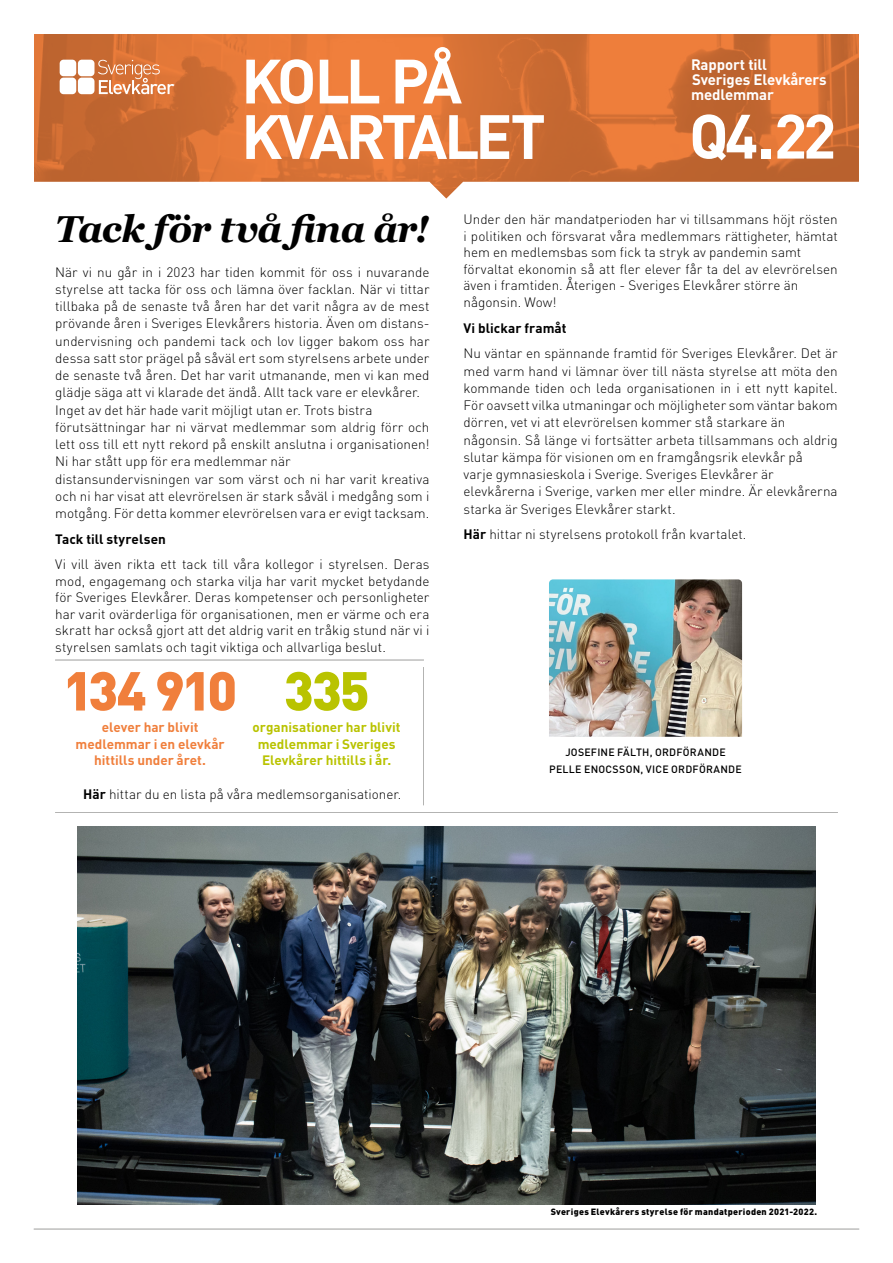
<style>
.page{position:relative;width:893px;height:1263px;background:#fff}
.page>*{position:absolute;margin:0;border:0;box-sizing:border-box;transform-origin:0 0}
.t1{font:700 61.5px "DINOT";color:#fff}
.t2{font:900 54px "DINOT";letter-spacing:-.07em;color:#f07f3c}
.t3{font:900 54px "DINOT";color:#b9c300}
.t4{font:italic 700 37.5px "Georgia";letter-spacing:-.02em;color:#000}
.t5{font:700 15px/15px "DINOT";letter-spacing:-.01em;color:#fff}
.t6{font:300 13.5px/17.2px "DINOT";color:#000}
.t7{font:700 13.5px/16.5px "DINOT";letter-spacing:-.005em;color:#b9c300;text-align:center}
.t8{font:700 13.5px/16.5px "DINOT";letter-spacing:-.005em;color:#f07f3c;text-align:center}
.t9{font:700 13.5px "DINOT";letter-spacing:.005em;color:#000}
.t10{font:500 10.5px/17.2px "DINOT";letter-spacing:.02em;color:#000;text-align:center}
.t11{font:900 9px "DINOT";letter-spacing:.03em;color:#000}
.s1{font-weight:700}
</style>
<div class="page">
<svg style="left:34px;top:34px;width:825px;height:165px;background:#d8824e"></svg>
<svg style="left:246px;top:115px;width:298px;height:44px"></svg>
<svg style="left:246px;top:47px;width:216px;height:57px"></svg>
<div style="left:60px;top:60px;width:16px;height:16px;background:#fff;border-radius:4px"></div>
<div style="left:78px;top:60px;width:16px;height:16px;background:#fff;border-radius:4px"></div>
<div style="left:60px;top:78px;width:16px;height:16px;background:#fff;border-radius:4px"></div>
<div style="left:78px;top:78px;width:16px;height:16px;background:#fff;border-radius:4px"></div>
<svg style="left:98px;top:60px;width:77px;height:34px;background:#e09163"></svg>
<hr style="left:34px;top:1229px;width:825px;height:1px;background:#9d9d9c">
<img style="left:78px;top:826px;width:737px;height:379px">
<hr style="left:423px;top:667px;width:1px;height:138px;background:#9d9d9c">
<hr style="left:55px;top:812px;width:783px;height:1px;background:#9d9d9c">
<hr style="left:55px;top:660px;width:369px;height:1px;background:#9d9d9c">
<img style="left:549px;top:579px;width:193px;height:158px">
<h3 class="t4" style="left:55px;top:201px;width:376px">Tack för två fina år!</h3>
<p class="t6" style="left:55px;top:262px;width:376px">När vi nu går in i 2023 har tiden kommit för oss i nuvarande styrelse att tacka för oss och lämna över facklan. När vi tittar tillbaka på de senaste två åren har det varit några av de mest prövande åren i Sveriges Elevkårers historia. Även om distans&shy;undervisning och pandemi tack och lov ligger bakom oss har dessa satt stor prägel på såväl ert som styrelsens arbete under de senaste två åren. Det har varit utmanande, men vi kan med glädje säga att vi klarade det ändå. Allt tack vare er elevkårer.<br>Inget av det här hade varit möjligt utan er. Trots bistra förutsättningar har ni värvat medlemmar som aldrig förr och lett oss till ett nytt rekord på enskilt anslutna i organisationen!<br>Ni har stått upp för era medlemmar när<br>distansundervisningen var som värst och ni har varit kreativa och ni har visat att elevrörelsen är stark såväl i medgång som i motgång. För detta kommer elevrörelsen vara er evigt tacksam.</p>
<p class="t9" style="left:55px;top:528px;width:112px">Tack till styrelsen</p>
<p class="t6" style="left:55px;top:555px;width:376px;line-height:16.5px;text-align:justify">Vi vill även rikta ett tack till våra kollegor i styrelsen. Deras mod, engagemang och starka vilja har varit mycket betydande för Sveriges Elevkårer. Deras kompetenser och personligheter har varit ovärderliga för organisationen, men er värme och era skratt har också gjort att det aldrig varit en tråkig stund när vi i styrelsen samlats och tagit viktiga och allvarliga beslut.</p>
<h2 class="t2" style="left:63px;top:648px;width:176px">134 910</h2>
<p class="t8" style="left:76px;top:718px;width:151px">elever har blivit medlemmar i en elevkår hittills under året.</p>
<h2 class="t3" style="left:284px;top:648px;width:88px">335</h2>
<p class="t7" style="left:253px;top:718px;width:150px">organisationer har blivit medlemmar i Sveriges<br>Elevkårer hittills i år.</p>
<p class="t6" style="left:83px;top:785px;width:320px"><span class="s1">Här</span> hittar du en lista på våra medlemsorganisationer.</p>
<p class="t5" style="left:691px;top:56px;width:137px">Rapport till<br>Sveriges Elevkårers medlemmar</p>
<h1 class="t1" style="left:689px;top:88px;width:149px">Q4.22</h1>
<p class="t6" style="left:463px;top:210px;width:376px;line-height:16.6px">Under den här mandatperioden har vi tillsammans höjt rösten i politiken och försvarat våra medlemmars rättigheter, hämtat hem en medlemsbas som fick ta stryk av pandemin samt förvaltat ekonomin så att fler elever får ta del av elevrörelsen även i framtiden. Återigen - Sveriges Elevkårer större än någonsin. Wow!</p>
<p class="t9" style="left:463px;top:317px;width:105px">Vi blickar framåt</p>
<p class="t6" style="left:463px;top:344px;width:376px">Nu väntar en spännande framtid för Sveriges Elevkårer. Det är med varm hand vi lämnar över till nästa styrelse att möta den kommande tiden och leda organisationen in i ett nytt kapitel.<br>För oavsett vilka utmaningar och möjligheter som väntar bakom dörren, vet vi att elevrörelsen kommer stå starkare än någonsin. Så länge vi fortsätter arbeta tillsammans och aldrig slutar kämpa för visionen om en framgångsrik elevkår på<br>varje gymnasieskola i Sverige. Sveriges Elevkårer är elevkårerna i Sverige, varken mer eller mindre. Är elevkårerna starka är Sveriges Elevkårer starkt.</p>
<p class="t6" style="left:463px;top:525px;width:284px"><span class="s1">Här</span> hittar ni styrelsens protokoll från kvartalet.</p>
<p class="t10" style="left:549px;top:743px;width:194px">JOSEFINE FÄLTH, ORDFÖRANDE<br>PELLE ENOCSSON, VICE ORDFÖRANDE</p>
<p class="t11" style="left:551px;top:1204px;width:268px">Sveriges Elevkårers styrelse för mandatperioden 2021-2022.</p>
</div>
